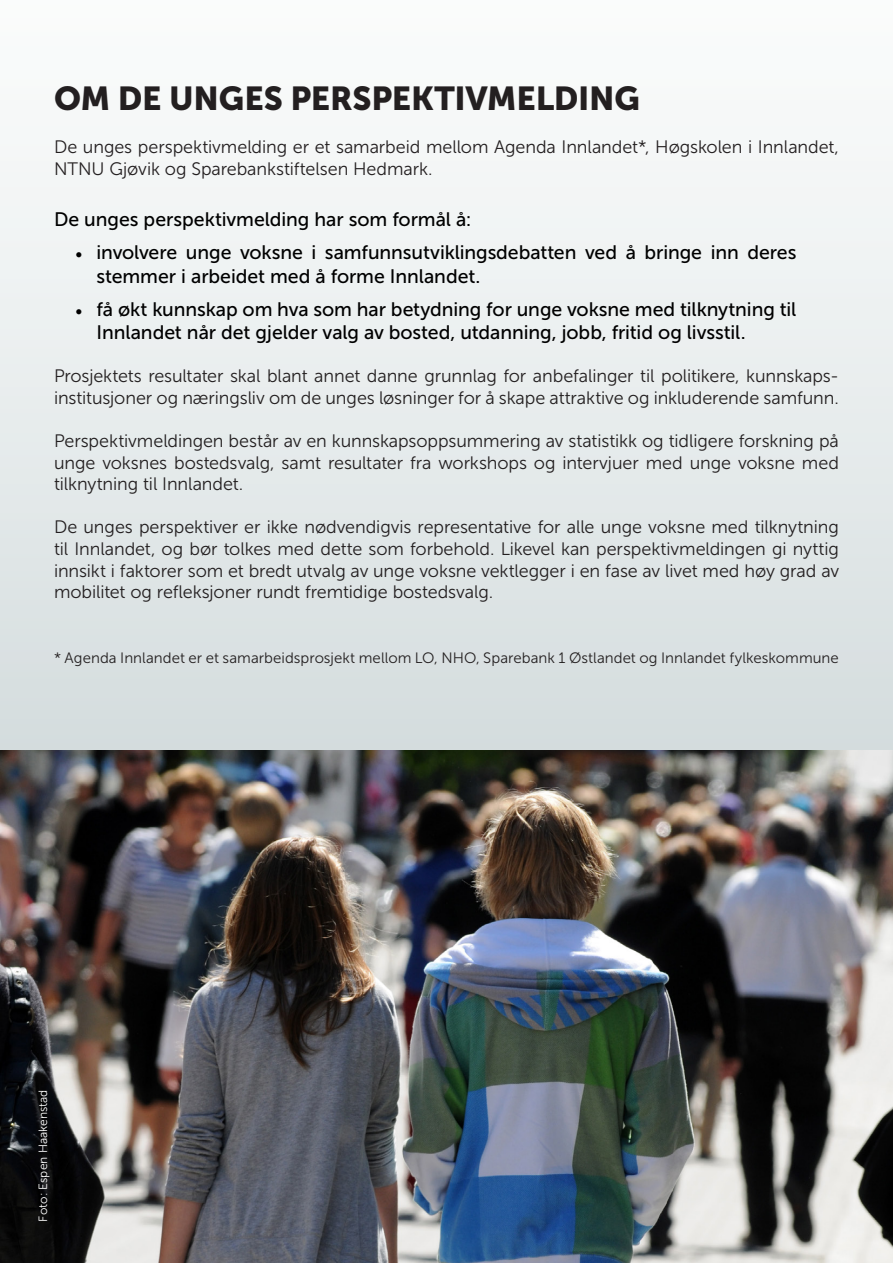
<style>
.page{position:relative;width:893px;height:1263px;background:#fff}
.page>*{position:absolute;margin:0;border:0;box-sizing:border-box;transform-origin:0 0}
.t1{font:33px "Museo Sans 900";letter-spacing:-.005em;color:#231f20}
.t2{font:19.5px/23.4px "Museo Sans 500";letter-spacing:-.005em;color:#000}
.t3{font:18px/21.6px "Museo Sans 300";letter-spacing:-.005em;color:#231f20}
.t4{font:15px "Museo Sans 300";letter-spacing:.005em;color:#231f20}
.t5{font:12px "Museo Sans 300";color:#fff}
.s1{font-family:"Minion Pro"}
</style>
<div class="page">
<img style="left:0;top:750px;width:893px;height:513px">
<p class="t1" style="left:54px;top:79px;width:587px">OM DE UNGES PERSPEKTIVMELDING</p>
<p class="t3" style="left:54px;top:136px;width:786px">De unges perspektivmelding er et samarbeid mellom Agenda Innlandet*, Høgskolen i Innlandet,<br>NTNU Gjøvik og Sparebankstiftelsen Hedmark.</p>
<p class="t2" style="left:54px;top:208px;width:419px">De unges perspektivmelding har som formål å:</p>
<p class="t2" style="left:97px;top:241px;width:701px;text-indent:-21px"><span class="s1">•</span> involvere unge voksne i samfunnsutviklingsdebatten ved å bringe inn deres stemmer i arbeidet med å forme Innlandet.</p>
<p class="t2" style="left:97px;top:297px;width:701px;text-indent:-21px"><span class="s1">•</span> få økt kunnskap om hva som har betydning for unge voksne med tilknytning til<br>Innlandet når det gjelder valg av bosted, utdanning, jobb, fritid og livsstil.</p>
<p class="t3" style="left:54px;top:365px;width:786px">Prosjektets resultater skal blant annet danne grunnlag for anbefalinger til politikere, kunnskaps&shy;institusjoner og næringsliv om de unges løsninger for å skape attraktive og inkluderende samfunn.</p>
<p class="t3" style="left:54px;top:430px;width:786px;text-align:justify">Perspektivmeldingen består av en kunnskapsoppsummering av statistikk og tidligere forskning på unge voksnes bostedsvalg, samt resultater fra workshops og intervjuer med unge voksne med tilknytning til Innlandet.</p>
<p class="t3" style="left:54px;top:517px;width:787px;text-align:justify">De unges perspektiver er ikke nødvendigvis representative for alle unge voksne med tilknytning til Innlandet, og bør tolkes med dette som forbehold. Likevel kan perspektivmeldingen gi nyttig innsikt i faktorer som et bredt utvalg av unge voksne vektlegger i en fase av livet med høy grad av mobilitet og refleksjoner rundt fremtidige bostedsvalg.</p>
<p class="t4" style="left:54px;top:650px;width:786px">* Agenda Innlandet er et samarbeidsprosjekt mellom LO, NHO, Sparebank 1 Østlandet og Innlandet fylkeskommune</p>
<p class="t5" style="left:37px;top:1221px;width:133px;rotate:-90deg">Foto: Espen Haakenstad</p>
</div>
